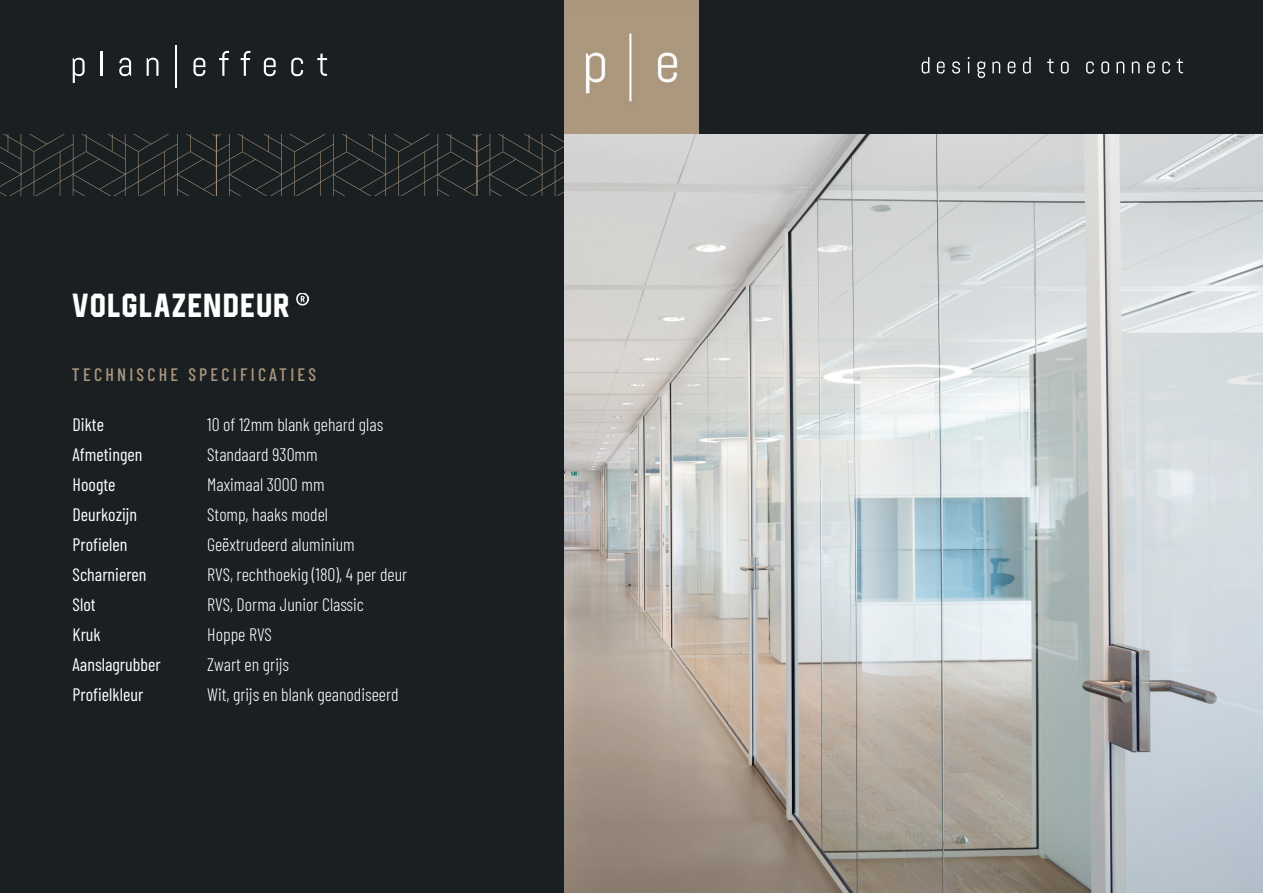
<style>
.page{position:relative;width:1263px;height:893px;background:#1a1f22}
.page>*{position:absolute;margin:0;border:0;box-sizing:border-box;transform-origin:0 0}
.t1{font:900 31.5px "Born Strong";letter-spacing:.03em;color:#fff}
.t2{font:300 18px "Barlow Condensed";color:#fff}
.t3{font:18px "Barlow Condensed";color:#fff}
.t4{font:500 18px "Barlow Condensed";letter-spacing:.18em;color:#ab977e}
</style>
<div class="page">
<svg style="left:0;top:134px;width:564px;height:61px"></svg>
<hr style="left:477px;top:134px;width:1px;height:61px;background:#ab977e">
<div style="left:564px;top:13px;width:135px;height:121px;background:#ac977f"></div>
<svg style="left:73px;top:58px;width:12px;height:25px"></svg>
<hr style="left:101px;top:51px;width:2px;height:25px;background:#fff">
<svg style="left:119px;top:58px;width:12px;height:18px"></svg>
<svg style="left:147px;top:58px;width:11px;height:18px"></svg>
<svg style="left:193px;top:58px;width:12px;height:18px"></svg>
<svg style="left:219px;top:51px;width:10px;height:25px"></svg>
<svg style="left:241px;top:51px;width:9px;height:25px"></svg>
<svg style="left:264px;top:58px;width:12px;height:18px"></svg>
<svg style="left:291px;top:58px;width:12px;height:18px"></svg>
<svg style="left:317px;top:53px;width:10px;height:23px"></svg>
<hr style="left:176px;top:46px;width:1px;height:42px;background:#fff">
<svg style="left:937px;top:61px;width:8px;height:13px"></svg>
<svg style="left:952px;top:61px;width:8px;height:13px"></svg>
<svg style="left:968px;top:57px;width:1px;height:16px"></svg>
<svg style="left:977px;top:61px;width:8px;height:17px"></svg>
<svg style="left:992px;top:61px;width:8px;height:12px"></svg>
<svg style="left:1008px;top:61px;width:7px;height:13px"></svg>
<svg style="left:1023px;top:57px;width:8px;height:17px"></svg>
<svg style="left:1047px;top:59px;width:7px;height:14px"></svg>
<svg style="left:1061px;top:61px;width:8px;height:13px"></svg>
<svg style="left:1086px;top:61px;width:8px;height:13px"></svg>
<svg style="left:1101px;top:61px;width:8px;height:13px"></svg>
<svg style="left:1116px;top:61px;width:8px;height:12px"></svg>
<svg style="left:1132px;top:61px;width:7px;height:12px"></svg>
<svg style="left:1147px;top:61px;width:8px;height:13px"></svg>
<svg style="left:921px;top:57px;width:9px;height:17px"></svg>
<svg style="left:1162px;top:59px;width:21px;height:15px"></svg>
<div style="left:564px;top:0;width:135px;height:13px;background:#ab977e"></div>
<img style="left:564px;top:134px;width:699px;height:759px">
<img style="left:296px;top:293px;width:13px;height:13px">
<h1 class="t1" style="left:72px;top:288px;width:220px">VOLGLAZENDEUR</h1>
<p class="t4" style="left:72px;top:364px;width:246px">TECHNISCHE SPECIFICATIES</p>
<p class="t3" style="left:73px;top:418px;width:33px">Dikte</p>
<p class="t2" style="left:207px;top:417px;width:177px">10 of 12mm blank gehard glas</p>
<p class="t3" style="left:73px;top:448px;width:71px">Afmetingen</p>
<p class="t2" style="left:207px;top:447px;width:112px">Standaard 930mm</p>
<p class="t3" style="left:73px;top:478px;width:45px">Hoogte</p>
<p class="t2" style="left:207px;top:477px;width:119px">Maximaal 3000 mm</p>
<p class="t3" style="left:73px;top:501px;width:66px">Deurkoz椀樀n</p>
<p class="t2" style="left:207px;top:507px;width:122px">Stomp, haaks model</p>
<p class="t3" style="left:73px;top:531px;width:56px">Profielen</p>
<p class="t2" style="left:207px;top:537px;width:149px">GeÎxtrudeerd aluminium</p>
<p class="t3" style="left:73px;top:568px;width:75px">Scharnieren</p>
<p class="t2" style="left:207px;top:567px;width:202px">RVS, rechthoekig (180), 4 per deur</p>
<p class="t3" style="left:73px;top:591px;width:25px">Slot</p>
<p class="t2" style="left:207px;top:597px;width:158px">RVS, Dorma Junior Classic</p>
<p class="t3" style="left:73px;top:628px;width:30px">Kruk</p>
<p class="t2" style="left:207px;top:627px;width:66px">Hoppe RVS</p>
<p class="t3" style="left:73px;top:651px;width:90px">Aanslagrubber</p>
<p class="t2" style="left:207px;top:651px;width:83px">Zwart en gr椀樀s</p>
<p class="t3" style="left:73px;top:681px;width:72px">Profielkleur</p>
<p class="t2" style="left:207px;top:681px;width:193px">Wit, gr椀樀s en blank geanodiseerd</p>
</div>
